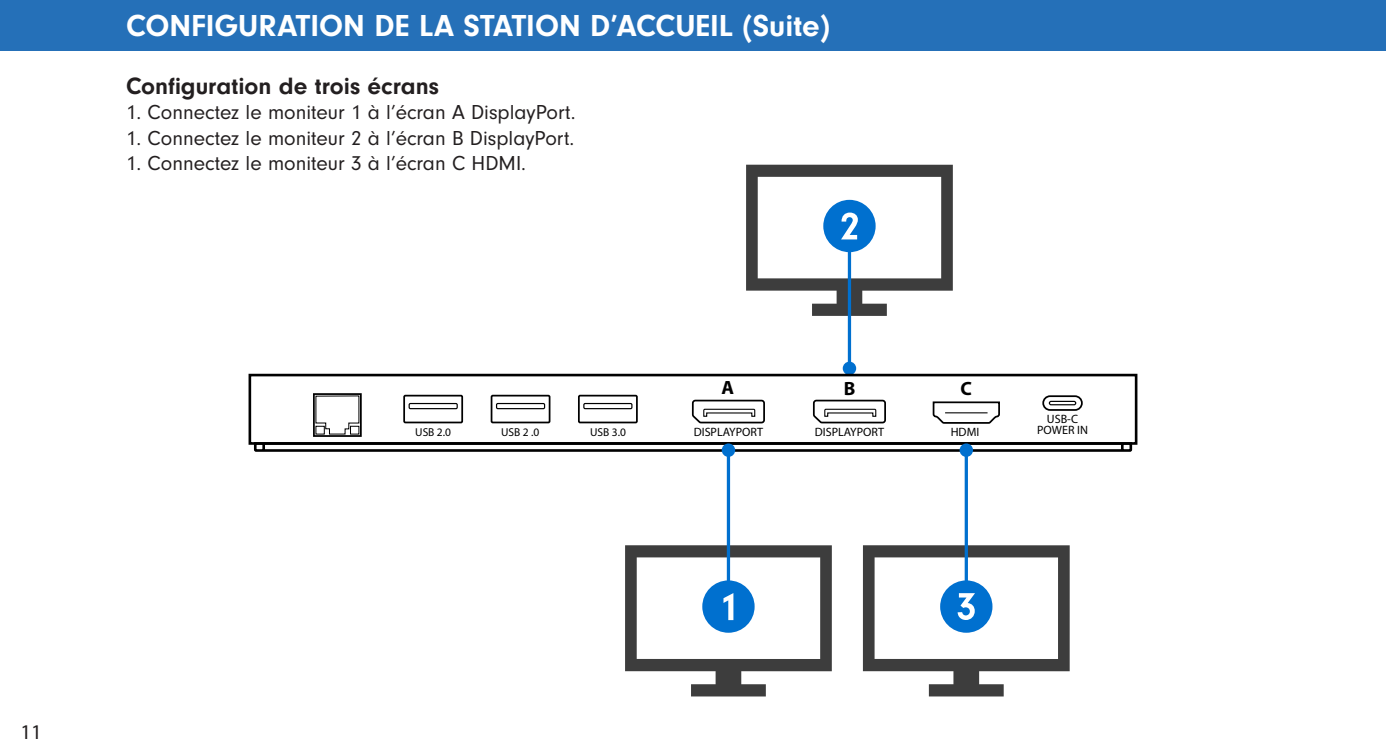
<style>
.page{position:relative;width:1386px;height:756px;background:#fff}
.page>*{position:absolute;margin:0;border:0;box-sizing:border-box;transform-origin:0 0}
.Titles{font:700 31.5px "Neuzeit Gro";color:#fff}
.Content{font:700 24.5px "Neuzeit Gro";color:#231f20}
.Content-2{font:21px "Neuzeit Gro";color:#231f20}
.t1{font:21px "Myriad Pro";color:#231f20}
.t2{font:700 19.25px "Myriad Pro";color:#000}
.t3{font:12.25px "Myriad Pro";color:#000}
.t4{font:11.55px "Myriad Pro";color:#000}
</style>
<div class="page">
<div style="left:0;top:0;width:1386px;height:50px;background:#2570b8"></div>
<hr style="left:848px;top:219px;width:3px;height:152px;background:#0070cf">
<div style="left:843px;top:362px;width:13px;height:13px;background:#0070cf;border-radius:50%"></div>
<svg style="left:746px;top:165px;width:207px;height:151px"></svg>
<div style="left:249px;top:374px;width:888px;height:71px;border:3px solid #000"></div>
<svg style="left:316px;top:396px;width:43px;height:38px"></svg>
<div style="left:316px;top:426px;width:9px;height:8px;border:1px solid #000"></div>
<div style="left:350px;top:426px;width:9px;height:8px;border:1px solid #000"></div>
<div style="left:313px;top:393px;width:49px;height:44px;border:2px solid #000"></div>
<svg style="left:253px;top:441px;width:880px;height:11px"></svg>
<div style="left:1042px;top:395px;width:41px;height:16px;border:2px solid #000;border-radius:7px"></div>
<div style="left:1049px;top:401px;width:27px;height:4px;border:1px solid #000;border-radius:2px"></div>
<div style="left:403px;top:395px;width:60px;height:28px;border:2px solid #000"></div>
<div style="left:409px;top:403px;width:49px;height:6px;border:1px solid #000"></div>
<div style="left:491px;top:395px;width:59px;height:28px;border:2px solid #000"></div>
<div style="left:496px;top:403px;width:49px;height:6px;border:1px solid #000"></div>
<div style="left:578px;top:395px;width:60px;height:28px;border:2px solid #000"></div>
<div style="left:583px;top:403px;width:50px;height:6px;border:1px solid #000"></div>
<svg style="left:932px;top:401px;width:68px;height:23px"></svg>
<hr style="left:945px;top:412px;width:43px;height:1px;background:#000">
<svg style="left:691px;top:399px;width:74px;height:25px"></svg>
<svg style="left:812px;top:399px;width:74px;height:25px"></svg>
<hr style="left:727px;top:446px;width:3px;height:136px;background:#0070cf">
<div style="left:722px;top:443px;width:13px;height:14px;background:#0070cf;border-radius:50%"></div>
<svg style="left:625px;top:545px;width:207px;height:151px"></svg>
<svg style="left:863px;top:545px;width:207px;height:151px"></svg>
<hr style="left:965px;top:446px;width:3px;height:136px;background:#0070cf">
<div style="left:960px;top:443px;width:13px;height:14px;background:#0070cf;border-radius:50%"></div>
<p class="Titles" style="left:126px;top:8px;width:706px">CONFIGURATION DE LA STATION D’ACCUEIL (Suite)</p>
<p class="Content" style="left:126px;top:72px;width:315px">Configuration de trois écrans</p>
<p class="Content-2" style="left:126px;top:101px;width:451px">1. Connectez le moniteur 1 à l’écran A DisplayPort.</p>
<p class="Content-2" style="left:126px;top:126px;width:450px">1. Connectez le moniteur 2 à l’écran B DisplayPort.</p>
<p class="Content-2" style="left:126px;top:152px;width:402px">1. Connectez le moniteur 3 à l’écran C HDMI.</p>
<p class="t2" style="left:722px;top:375px;width:14px">A</p>
<p class="t2" style="left:844px;top:376px;width:13px">B</p>
<p class="t2" style="left:961px;top:376px;width:13px">C</p>
<p class="t3" style="left:1047px;top:411px;width:33px">USB-C</p>
<p class="t4" style="left:415px;top:425px;width:37px">USB 2.0</p>
<p class="t4" style="left:501px;top:425px;width:40px">USB 2 .0</p>
<p class="t4" style="left:590px;top:425px;width:37px">USB 3.0</p>
<p class="t3" style="left:694px;top:424px;width:71px">DISPLAYPORT</p>
<p class="t3" style="left:815px;top:424px;width:71px">DISPLAYPORT</p>
<p class="t3" style="left:951px;top:424px;width:30px">HDMI</p>
<p class="t3" style="left:1037px;top:422px;width:52px">POWER IN</p>
<p class="t1" style="left:20px;top:719px;width:23px">11</p>
</div>
